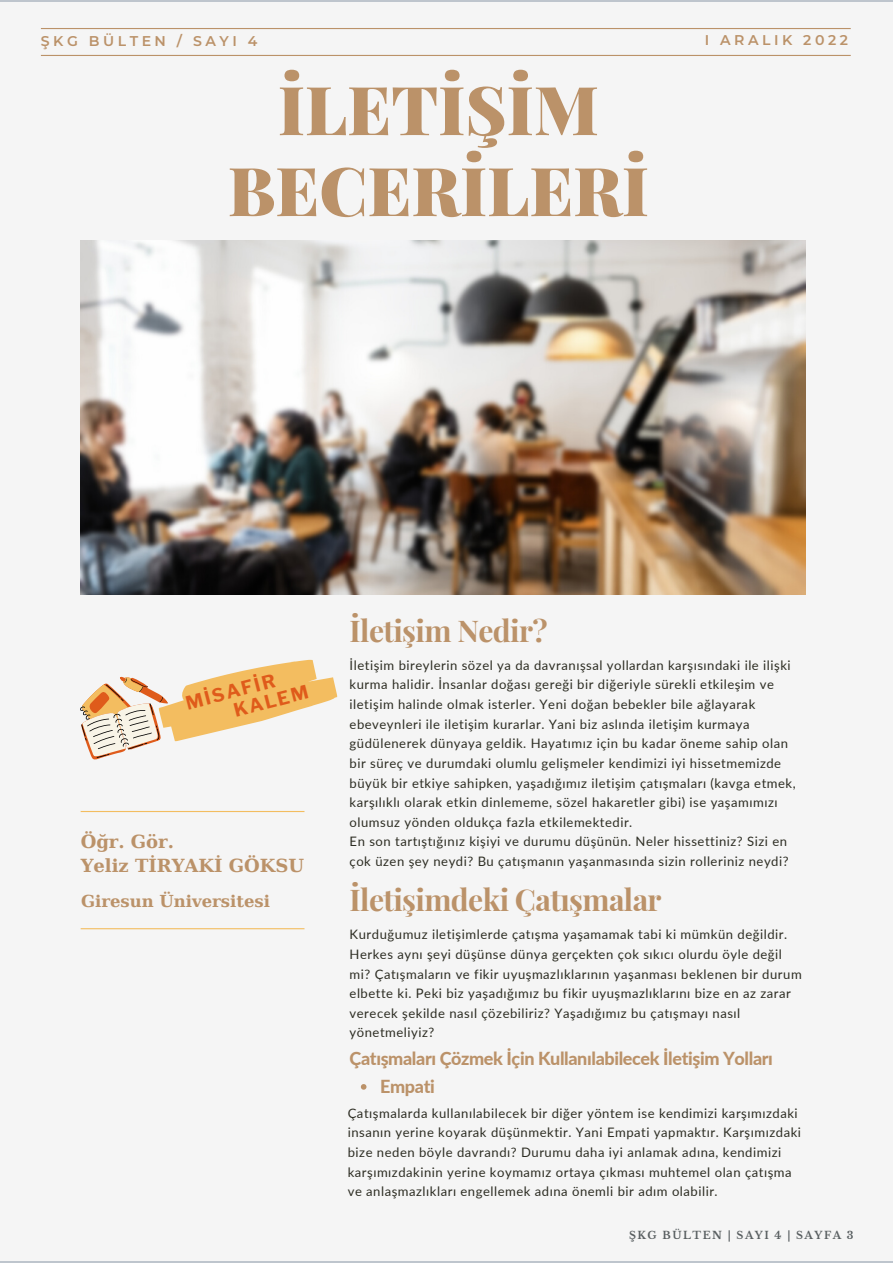
<style>
.page{position:relative;width:893px;height:1264px;background:#fff}
.page>*{position:absolute;margin:0;border:0;box-sizing:border-box;transform-origin:0 0}
.t1{font:900 67.5px "Playfair Display";color:#bb9269}
.t2{font:700 30px "Playfair Display";letter-spacing:-.02em;color:#bb9269}
.t3{font:700 18.45px/18.8px "Libre Franklin";color:#df5b1b}
.t4{font:800 18px "Lato";letter-spacing:-.02em;color:#bb9269}
.t5{font:700 18px/24.8px "DejaVu Serif";color:#bb9269}
.t6{font:700 16.5px "DejaVu Serif";color:#bb9269}
.t7{font:600 14.1px "Montserrat";letter-spacing:.25em;color:#bb9269}
.t8{font:13.05px/19.6px "Lato";letter-spacing:.04em;color:#2d2d23}
.t9{font:700 10.5px "Libre Baskerville";letter-spacing:.14em;color:#595f61}
</style>
<div class="page">
<div style="left:0;top:0;width:892px;height:1262px;background:#f5f5f5"></div>
<hr style="left:0;top:1261px;width:892px;height:1px;background:#8694a5">
<hr style="left:0;top:0;width:892px;height:1px;background:#8694a5">
<svg style="left:80px;top:659px;width:258px;height:101px"></svg>
<img style="left:81px;top:241px;width:724px;height:353px">
<hr style="left:41px;top:55px;width:809px;height:1px;background:#bb9269">
<hr style="left:41px;top:28px;width:809px;height:1px;background:#bb9269">
<hr style="left:81px;top:928px;width:223px;height:1px;background:#f3bd60">
<hr style="left:81px;top:811px;width:223px;height:1px;background:#f3bd60">
<svg style="left:361px;top:1084px;width:5px;height:5px"></svg>
<p class="t7" style="left:41px;top:32px;width:218px">ŞKG BÜLTEN / SAYI 4</p>
<p class="t7" style="left:704px;top:31px;width:145px">I ARALIK 2022</p>
<h1 class="t1" style="left:278px;top:62px;width:322px">İLETİŞİM</h1>
<h1 class="t1" style="left:228px;top:143px;width:422px">BECERİLERİ</h1>
<h3 class="t3" style="left:227px;top:683px;width:78px;text-indent:-45px;rotate:-14deg">MİSAFİR<br>KALEM</h3>
<h3 class="t5" style="left:81px;top:828px;width:225px">Öğr. Gör.<br>Yeliz TİRYAKİ GÖKSU</h3>
<p class="t6" style="left:81px;top:891px;width:190px">Giresun Üniversitesi</p>
<h2 class="t2" style="left:349px;top:609px;width:199px">İletişim Nedir?</h2>
<p class="t8" style="left:349px;top:655px;width:447px">İletişim bireylerin sözel ya da davranışsal yollardan karşısındaki ile ilişki kurma halidir. İnsanlar doğası gereği bir diğeriyle sürekli etkileşim ve iletişim halinde olmak isterler. Yeni doğan bebekler bile ağlayarak ebeveynleri ile iletişim kurarlar. Yani biz aslında iletişim kurmaya güdülenerek dünyaya geldik. Hayatımız için bu kadar öneme sahip olan bir süreç ve durumdaki olumlu gelişmeler kendimizi iyi hissetmemizde büyük bir etkiye sahipken, yaşadığımız iletişim çatışmaları (kavga etmek, karşılıklı olarak etkin dinlememe, sözel hakaretler gibi) ise yaşamımızı olumsuz yönden oldukça fazla etkilemektedir.<br>En son tartıştığınız kişiyi ve durumu düşünün. Neler hissettiniz? Sizi en çok üzen şey neydi? Bu çatışmanın yaşanmasında sizin rolleriniz neydi?</p>
<h2 class="t2" style="left:349px;top:878px;width:313px">İletişimdeki Çatışmalar</h2>
<p class="t8" style="left:349px;top:924px;width:453px">Kurduğumuz iletişimlerde çatışma yaşamamak tabi ki mümkün değildir.<br>Herkes aynı şeyi düşünse dünya gerçekten çok sıkıcı olurdu öyle değil mi? Çatışmaların ve fikir uyuşmazlıklarının yaşanması beklenen bir durum elbette ki. Peki biz yaşadığımız bu fikir uyuşmazlıklarını bize en az zarar verecek şekilde nasıl çözebiliriz? Yaşadığımız bu çatışmayı nasıl yönetmeliyiz?</p>
<h3 class="t4" style="left:380px;top:1075px;width:56px">Empati</h3>
<h3 class="t4" style="left:349px;top:1047px;width:425px">Çatışmaları Çözmek İçin Kullanılabilecek İletişim Yolları</h3>
<p class="t8" style="left:348px;top:1102px;width:455px">Çatışmalarda kullanılabilecek bir diğer yöntem ise kendimizi karşımızdaki insanın yerine koyarak düşünmektir. Yani Empati yapmaktır. Karşımızdaki bize neden böyle davrandı? Durumu daha iyi anlamak adına, kendimizi karşımızdakinin yerine koymamız ortaya çıkması muhtemel olan çatışma ve anlaşmazlıkları engellemek adına önemli bir adım olabilir.</p>
<p class="t9" style="left:629px;top:1228px;width:226px">ŞKG BÜLTEN | SAYI 4 | SAYFA 3</p>
</div>
